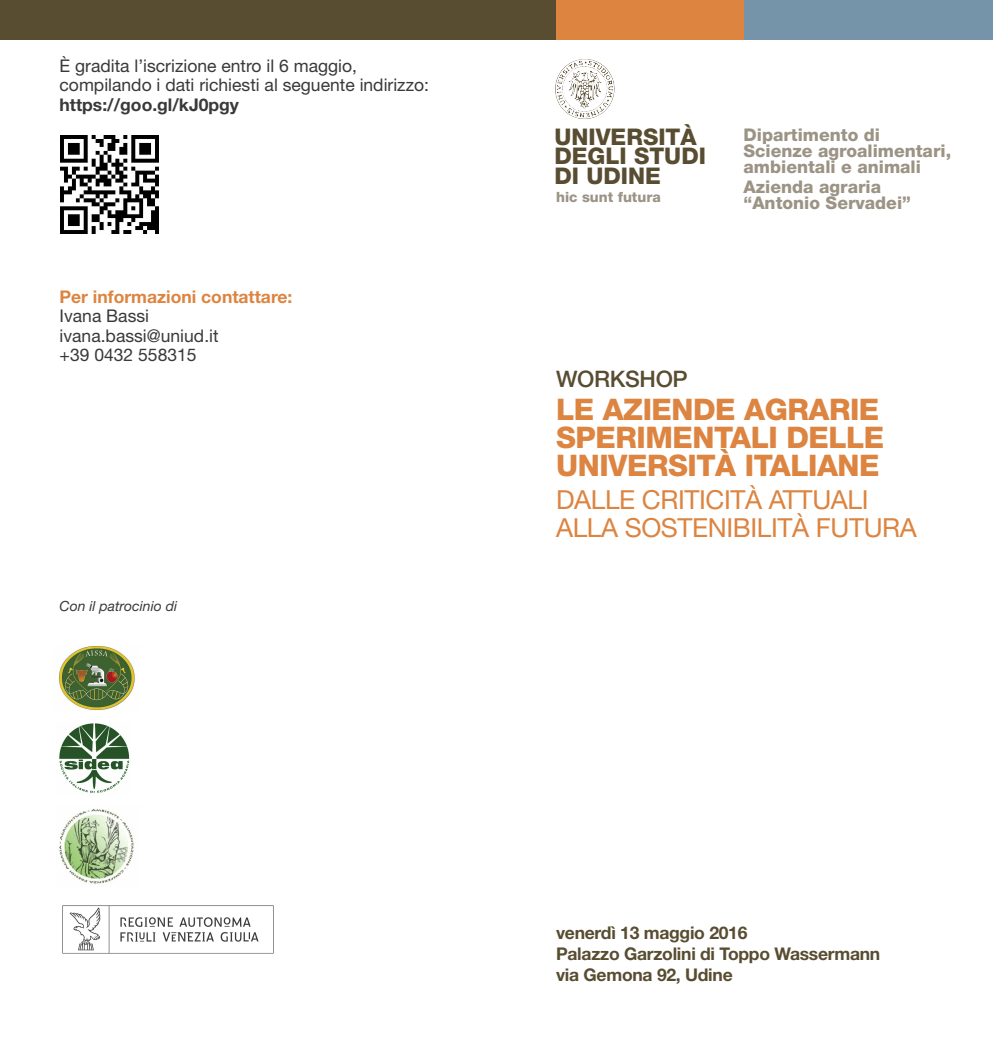
<style>
.page{position:relative;width:993px;height:1042px;background:#fff}
.page>*{position:absolute;margin:0;border:0;box-sizing:border-box;transform-origin:0 0}
.t1{font:800 29.75px/28px "Helvetica Neue";letter-spacing:-.015em;color:#dc8440}
.t2{font:26.25px/28px "Helvetica Neue";letter-spacing:-.015em;color:#dc8440}
.t3{font:800 22.93px/19.2px "Helvetica Neue";color:#584c31}
.t4{font:500 22.75px "Helvetica Neue";letter-spacing:-.015em;color:#584c31}
.t5{font:17.5px/19.2px "Helvetica Neue";color:#39383a}
.t6{font:800 17.5px/15.8px "Helvetica Neue";color:#9b9384}
.t7{font:700 17.5px/20.7px "Helvetica Neue";letter-spacing:-.015em;color:#584c31}
.t8{font:700 17.5px "Helvetica Neue";color:#dc8440}
.t9{font:700 17.5px "Helvetica Neue";color:#39383a}
.t10{font:800 14.17px "Helvetica Neue LT Std";color:#9b9384}
.t11{font:italic 14px "Helvetica Neue";color:#39383a}
</style>
<div class="page">
<img style="left:555px;top:59px;width:59px;height:60px">
<div style="left:0;top:0;width:762px;height:40px;background:#584c31"></div>
<div style="left:556px;top:0;width:399px;height:40px;background:#dc8440"></div>
<div style="left:744px;top:0;width:248px;height:40px;background:#7594aa"></div>
<img style="left:58px;top:645px;width:78px;height:65px">
<img style="left:59px;top:723px;width:71px;height:70px">
<img style="left:59px;top:809px;width:75px;height:75px">
<img style="left:62px;top:905px;width:212px;height:49px">
<img style="left:61px;top:136px;width:97px;height:97px">
<p class="t5" style="left:60px;top:58px;width:371px">È gradita l’iscrizione entro il 6 maggio, compilando i dati richiesti al seguente indirizzo:</p>
<p class="t9" style="left:60px;top:98px;width:181px">https://goo.gl/kJ0pgy</p>
<p class="t8" style="left:60px;top:291px;width:234px">Per informazioni contattare:</p>
<p class="t5" style="left:60px;top:308px;width:160px">Ivana Bassi ivana.bassi@uniud.it +39 0432 558315</p>
<p class="t11" style="left:60px;top:601px;width:119px">Con il patrocinio di</p>
<h3 class="t3" style="left:554px;top:129px;width:153px">UNIVERSITÀ<br>DEGLI STUDI<br>DI UDINE</h3>
<p class="t6" style="left:743px;top:129px;width:209px">Dipartimento di<br>Scienze agroalimentari, ambientali e animali</p>
<p class="t6" style="left:743px;top:181px;width:169px">Azienda agraria “Antonio Servadei”</p>
<p class="t10" style="left:556px;top:192px;width:106px">hic sunt futura</p>
<h3 class="t4" style="left:556px;top:370px;width:133px">WORKSHOP</h3>
<h1 class="t1" style="left:556px;top:398px;width:329px">LE AZIENDE AGRARIE<br>SPERIMENTALI DELLE<br>UNIVERSITÀ ITALIANE</h1>
<h2 class="t2" style="left:556px;top:488px;width:362px">DALLE CRITICITÀ ATTUALI<br>ALLA SOSTENIBILITÀ FUTURA</h2>
<p class="t7" style="left:556px;top:924px;width:325px">venerdì 13 maggio 2016<br>Palazzo Garzolini di Toppo Wassermann via Gemona 92, Udine</p>
</div>
